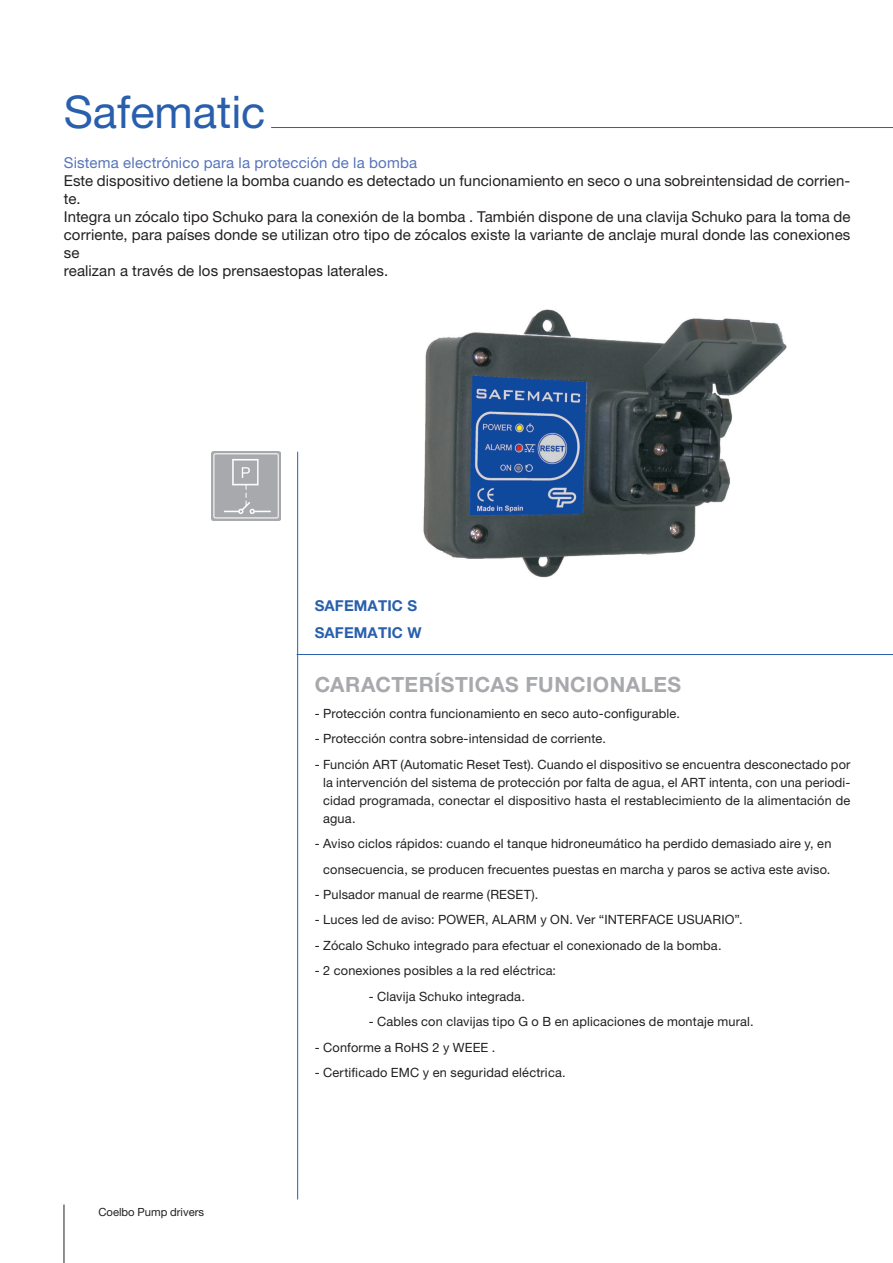
<style>
.page{position:relative;width:893px;height:1263px;background:#fff}
.page>*{position:absolute;margin:0;border:0;box-sizing:border-box;transform-origin:0 0}
.t1{font:45px "Helvetica Neue";color:#295fac}
.t2{font:700 21px "Helvetica Neue";letter-spacing:.02em;color:#a8a9ad}
.t3{font:15px/18px "Helvetica Neue";letter-spacing:.005em;color:#231f20}
.t4{font:15px "Helvetica Neue";letter-spacing:.01em;color:#5674b9}
.t5{font:700 15px/27px "Helvetica Neue";letter-spacing:.01em;color:#295fac}
.t6{font:12.75px/18px "Helvetica Neue";letter-spacing:.015em;color:#231f20;text-align:justify}
.t7{font:11.25px "Helvetica Neue";color:#231f20}
</style>
<div class="page">
<hr style="left:64px;top:1204px;width:1px;height:59px;background:#231f20">
<hr style="left:297px;top:654px;width:596px;height:1px;background:#295fac">
<hr style="left:271px;top:127px;width:622px;height:1px;background:#295fac">
<hr style="left:297px;top:452px;width:1px;height:747px;background:#295fac">
<img style="left:423px;top:309px;width:364px;height:269px">
<img style="left:212px;top:452px;width:69px;height:68px">
<h1 class="t1" style="left:64px;top:85px;width:203px">Safematic</h1>
<p class="t4" style="left:64px;top:154px;width:355px">Sistema electrónico para la protección de la bomba</p>
<p class="t3" style="left:64px;top:171px;width:788px">Este dispositivo detiene la bomba cuando es detectado un funcionamiento en seco o una sobreintensidad de corrien&shy;te.<br>Integra un zócalo tipo Schuko para la conexión de la bomba . También dispone de una clavija Schuko para la toma de corriente, para países donde se utilizan otro tipo de zócalos existe la variante de anclaje mural donde las conexiones se<br>realizan a través de los prensaestopas laterales.</p>
<p class="t5" style="left:315px;top:592px;width:109px">SAFEMATIC S<br>SAFEMATIC W</p>
<p class="t7" style="left:99px;top:1205px;width:107px">Coelbo Pump drivers</p>
<h2 class="t2" style="left:315px;top:672px;width:368px">CARACTERÍSTICAS FUNCIONALES</h2>
<p class="t6" style="left:315px;top:704px;width:367px">- Protección contra funcionamiento en seco auto-configurable.</p>
<p class="t6" style="left:315px;top:729px;width:293px">- Protección contra sobre-intensidad de corriente.</p>
<p class="t6" style="left:323px;top:755px;width:529px;text-indent:-9px">- Función ART (Automatic Reset Test). Cuando el dispositivo se encuentra desconectado por la intervención del sistema de protección por falta de agua, el ART intenta, con una periodi&shy;cidad programada, conectar el dispositivo hasta el restablecimiento de la alimentación de agua.</p>
<p class="t6" style="left:315px;top:831px;width:518px;line-height:25.5px;text-align:center">- Aviso ciclos rápidos: cuando el tanque hidroneumático ha perdido demasiado aire y, en consecuencia, se producen frecuentes puestas en marcha y paros se activa este aviso.</p>
<p class="t6" style="left:315px;top:885px;width:225px">- Pulsador manual de rearme (RESET).</p>
<p class="t6" style="left:315px;top:911px;width:429px">- Luces led de aviso: POWER, ALARM y ON. Ver “INTERFACE USUARIO”.</p>
<p class="t6" style="left:315px;top:936px;width:408px">- Zócalo Schuko integrado para efectuar el conexionado de la bomba.</p>
<p class="t6" style="left:315px;top:962px;width:243px">- 2 conexiones posibles a la red eléctrica:</p>
<p class="t6" style="left:369px;top:987px;width:158px">- Clavija Schuko integrada.</p>
<p class="t6" style="left:369px;top:1012px;width:386px">- Cables con clavijas tipo G o B en aplicaciones de montaje mural.</p>
<p class="t6" style="left:315px;top:1038px;width:182px">- Conforme a RoHS 2 y WEEE .</p>
<p class="t6" style="left:315px;top:1063px;width:252px">- Certificado EMC y en seguridad eléctrica.</p>
</div>
